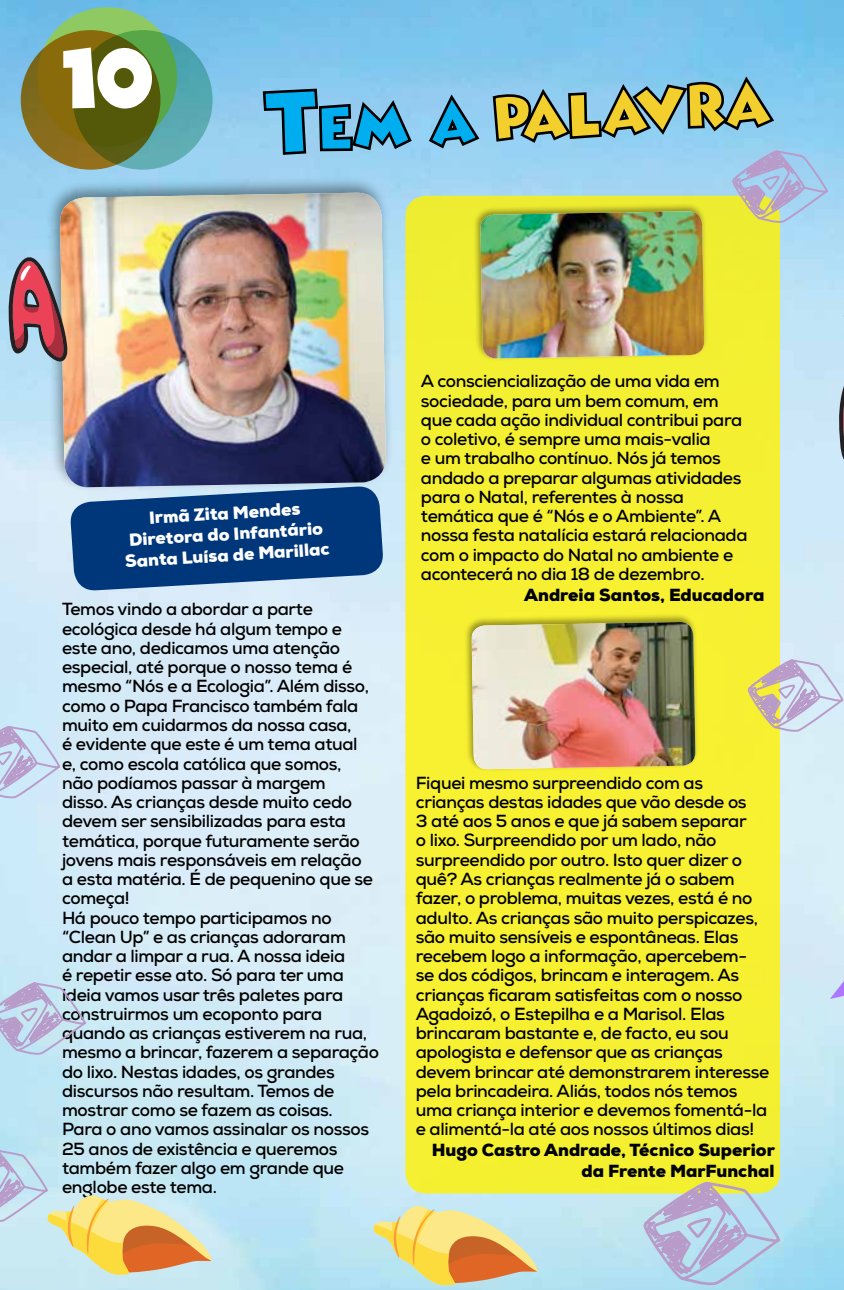
<style>
.page{position:relative;width:844px;height:1290px;background:#fff}
.page>*{position:absolute;margin:0;border:0;box-sizing:border-box;transform-origin:0 0}
.t1{font:70px "Wicked Mouse";color:#fff}
.t2{font:51.8px "Wicked Mouse";color:#f3cf2e}
.t3{font:700 17.5px/19.2px "Nexa";letter-spacing:-.02em;color:#000}
.t4{font:900 17.5px/21px "Nexa";color:#000;text-align:right}
.t5{font:900 17.5px/21px "Nexa";color:#fff;text-align:center}
.s1{color:#00aeef}
.s2{font-size:82.77px}
</style>
<div class="page">
<img style="left:0;top:0;width:844px;height:1290px">
<div style="left:405px;top:196px;width:374px;height:997px;background:#f7f031;border-radius:21px"></div>
<div style="left:46px;top:176px;width:348px;height:317px;background:#000;opacity:.4"></div>
<img style="left:60px;top:193px;width:326px;height:294px">
<svg style="left:643px;top:1180px;width:138px;height:110px;background:#b9cdd3"></svg>
<svg style="left:69px;top:485px;width:315px;height:106px;background:#275791"></svg>
<img style="left:0;top:238px;width:149px;height:126px">
<div style="left:37px;top:7px;width:140px;height:140px;background:#8fc962;border-radius:50%"></div>
<svg style="left:73px;top:30px;width:139px;height:140px;background:#57a893"></svg>
<svg style="left:21px;top:30px;width:139px;height:140px;background:#6c620e"></svg>
<svg style="left:370px;top:1203px;width:168px;height:83px;background:#d9cb98"></svg>
<div style="left:464px;top:613px;width:235px;height:159px;background:#000;opacity:.4"></div>
<img style="left:471px;top:622px;width:224px;height:147px">
<svg style="left:747px;top:658px;width:96px;height:77px"></svg>
<svg style="left:0;top:725px;width:61px;height:76px;background:#c7d4ec"></svg>
<svg style="left:0;top:981px;width:87px;height:77px;background:#c0cfe6"></svg>
<svg style="left:0;top:1148px;width:212px;height:127px;background:#d2d7c2"></svg>
<svg style="left:829px;top:981px;width:14px;height:18px"></svg>
<img style="left:427px;top:74px;width:416px;height:399px">
<img style="left:843px;top:946px;width:1px;height:38px">
<svg style="left:261px;top:87px;width:152px;height:69px;background:#7cacca"></svg>
<h1 class="t1" style="left:63px;top:21px;width:93px">10</h1>
<h2 class="t2" style="left:318px;top:84px;width:484px;rotate:-3deg"><span class="s1">em a</span> palavra<span class="s2">!</span></h2>
<p class="t5" style="left:121px;top:510px;width:206px;rotate:-4deg">Irmã Zita Mendes<br>Diretora do Infantário<br>Santa Luísa de Marillac</p>
<p class="t3" style="left:62px;top:600px;width:318px">Temos vindo a abordar a parte ecológica desde há algum tempo e este ano, dedicamos uma atenção especial, até porque o nosso tema é mesmo “Nós e a Ecologia”. Além disso, como o Papa Francisco também fala muito em cuidarmos da nossa casa,<br>é evidente que este é um tema atual<br>e, como escola católica que somos,<br>não podíamos passar à margem<br>disso. As crianças desde muito cedo devem ser sensibilizadas para esta temática, porque futuramente serão jovens mais responsáveis em relação<br>a esta matéria. É de pequenino que se começa!<br>Há pouco tempo participamos no “Clean Up” e as crianças adoraram andar a limpar a rua. A nossa ideia<br>é repetir esse ato. Só para ter uma ideia vamos usar três paletes para construirmos um ecoponto para quando as crianças estiverem na rua, mesmo a brincar, fazerem a separação do lixo. Nestas idades, os grandes discursos não resultam. Temos de mostrar como se fazem as coisas.<br>Para o ano vamos assinalar os nossos<br>25 anos de existência e queremos também fazer algo em grande que englobe este tema.</p>
<p class="t3" style="left:421px;top:372px;width:328px">A consciencialização de uma vida em sociedade, para um bem comum, em que cada ação individual contribui para o coletivo, é sempre uma mais-valia<br>e um trabalho contínuo. Nós já temos andado a preparar algumas atividades para o Natal, referentes à nossa temática que é “Nós e o Ambiente”. A nossa festa natalícia estará relacionada com o impacto do Natal no ambiente e acontecerá no dia 18 de dezembro.</p>
<p class="t4" style="left:524px;top:584px;width:242px">Andreia Santos, Educadora</p>
<p class="t3" style="left:415px;top:773px;width:355px">Fiquei mesmo surpreendido com as crianças destas idades que vão desde os<br>3 até aos 5 anos e que já sabem separar<br>o lixo. Surpreendido por um lado, não surpreendido por outro. Isto quer dizer o quê? As crianças realmente já o sabem fazer, o problema, muitas vezes, está é no adulto. As crianças são muito perspicazes, são muito sensíveis e espontâneas. Elas recebem logo a informação, apercebem&shy;se dos códigos, brincam e interagem. As crianças ficaram satisfeitas com o nosso Agadoizó, o Estepilha e a Marisol. Elas brincaram bastante e, de facto, eu sou apologista e defensor que as crianças devem brincar até demonstrarem interesse pela brincadeira. Aliás, todos nós temos uma criança interior e devemos fomentá-la e alimentá-la até aos nossos últimos dias!</p>
<p class="t4" style="left:431px;top:1140px;width:344px">Hugo Castro Andrade, Técnico Superior da Frente MarFunchal</p>
</div>
